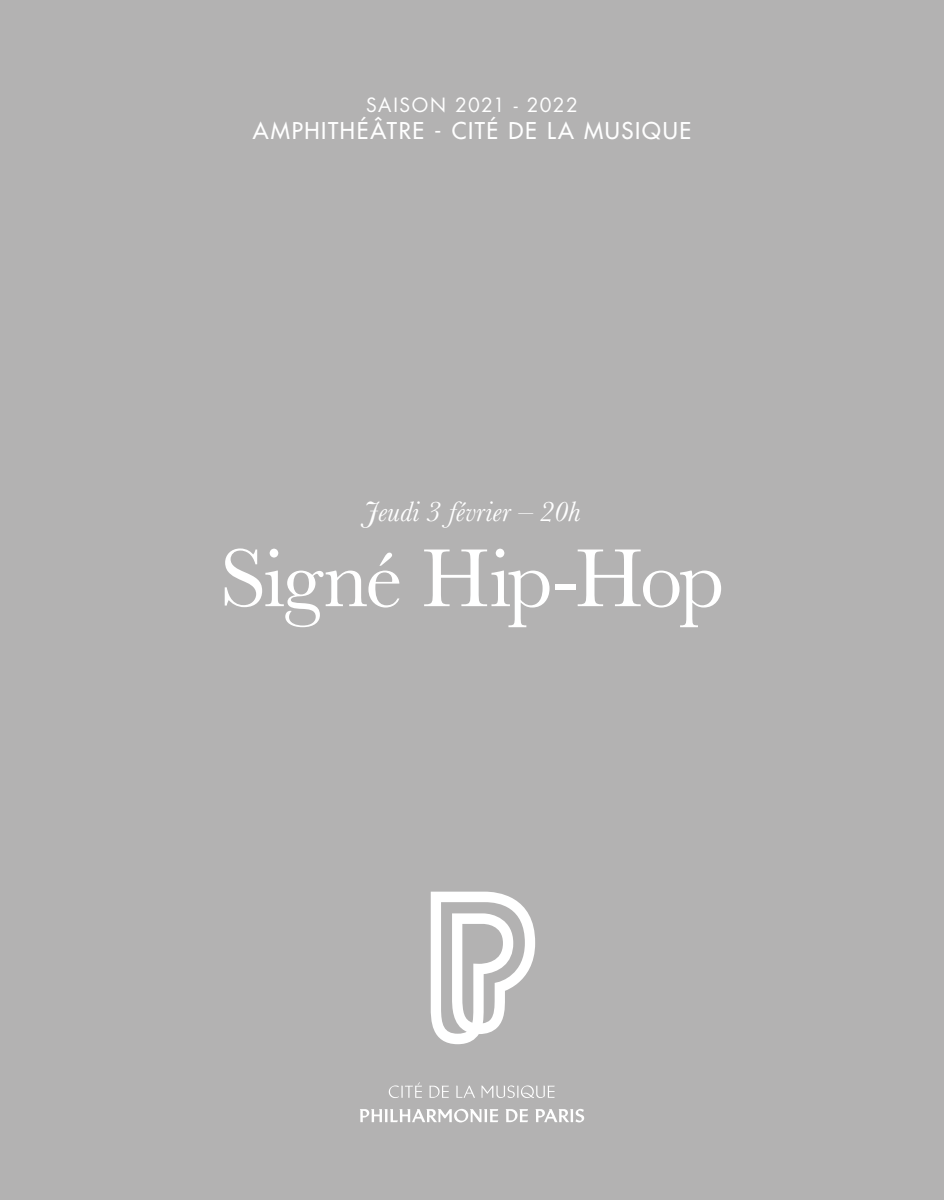
<style>
.page{position:relative;width:944px;height:1200px;background:#fff}
.page>*{position:absolute;margin:0;border:0;box-sizing:border-box;transform-origin:0 0}
._01_00_DATE_LIEU{font:85.5px "Baskerville MT Pro";letter-spacing:-.03em;color:#fff}
._01_00_DATE_LIEU-2{font:italic 29.25px "Baskerville MT Pro";letter-spacing:.01em;color:#fff}
.t1{font:500 22.5px "Futura LTW1 G";letter-spacing:.07em;color:#fff}
.t2{font:19.12px "Futura LTW1 G";letter-spacing:.075em;color:#fff}
</style>
<div class="page">
<div style="left:0;top:0;width:944px;height:1199px;background:#b3b2b2"></div>
<svg style="left:431px;top:891px;width:104px;height:152px"></svg>
<svg style="left:389px;top:1082px;width:33px;height:15px"></svg>
<svg style="left:429px;top:1085px;width:20px;height:12px"></svg>
<svg style="left:456px;top:1085px;width:19px;height:12px"></svg>
<svg style="left:481px;top:1085px;width:74px;height:12px"></svg>
<svg style="left:360px;top:1109px;width:138px;height:13px"></svg>
<svg style="left:506px;top:1109px;width:22px;height:12px"></svg>
<svg style="left:535px;top:1109px;width:49px;height:13px"></svg>
<p class="t2" style="left:366px;top:89px;width:213px">SAISON 2021 - 2022</p>
<p class="t1" style="left:253px;top:112px;width:440px">AMPHITHÉÂTRE - CITÉ DE LA MUSIQUE</p>
<p class="_01_00_DATE_LIEU-2" style="left:364px;top:493px;width:217px">Jeudi 3 février – 20h</p>
<p class="_01_00_DATE_LIEU" style="left:220px;top:529px;width:506px">Signé Hip-Hop</p>
</div>
